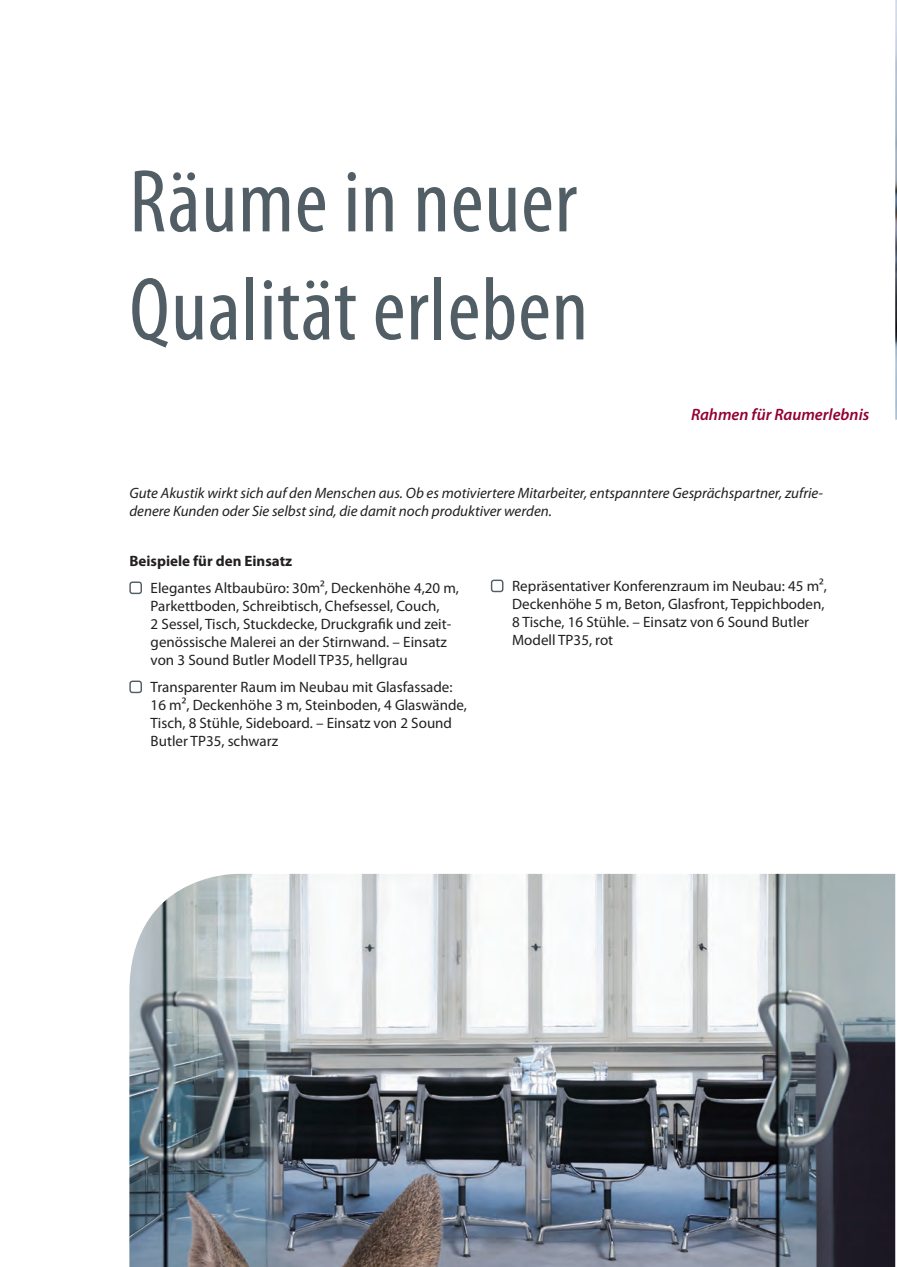
<style>
.page{position:relative;width:897px;height:1267px;background:#fff}
.page>*{position:absolute;margin:0;border:0;box-sizing:border-box;transform-origin:0 0}
.t1{font:condensed 90px/108px "Myriad Pro";letter-spacing:.01em;color:#525e65}
.t2{font:italic 600 16.5px "Myriad Pro";color:#920130}
.t3{font:15px/18px "Myriad Pro";color:#231f20}
.t4{font:italic 15px/18px "Myriad Pro";color:#231f20}
.t5{font:700 15px "Myriad Pro";color:#231f20}
</style>
<div class="page">
<div style="left:129px;top:581px;width:13px;height:13px;border:1px solid #525e65;border-radius:2px"></div>
<div style="left:129px;top:680px;width:13px;height:13px;border:1px solid #525e65;border-radius:2px"></div>
<div style="left:491px;top:579px;width:12px;height:13px;border:1px solid #525e65;border-radius:2px"></div>
<img style="left:129px;top:873px;width:766px;height:393px">
<svg style="left:895px;top:0;width:2px;height:420px"></svg>
<h1 class="t1" style="left:129px;top:146px;width:460px">Räume in neuer<br>Qualität erleben</h1>
<p class="t2" style="left:691px;top:404px;width:180px">Rahmen für Raumerlebnis</p>
<p class="t4" style="left:129px;top:483px;width:695px">Gute Akustik wirkt sich auf den Menschen aus. Ob es motiviertere Mitarbeiter, entspanntere Gesprächspartner, zufrie&shy;denere Kunden oder Sie selbst sind, die damit noch produktiver werden.</p>
<p class="t5" style="left:129px;top:551px;width:164px">Beispiele für den Einsatz</p>
<p class="t3" style="left:151px;top:578px;width:310px">Elegantes Altbaubüro: 30m², Deckenhöhe 4,20 m, Parkettboden, Schreibtisch, Chefsessel, Couch,<br>2 Sessel, Tisch, Stuckdecke, Druckgrafik und zeit&shy;genössische Malerei an der Stirnwand. – Einsatz von 3 Sound Butler Modell TP35, hellgrau</p>
<p class="t3" style="left:151px;top:677px;width:318px">Transparenter Raum im Neubau mit Glasfassade:<br>16 m², Deckenhöhe 3 m, Steinboden, 4 Glaswände, Tisch, 8 Stühle, Sideboard. – Einsatz von 2 Sound Butler TP35, schwarz</p>
<p class="t3" style="left:512px;top:577px;width:316px">Repräsentativer Konferenzraum im Neubau: 45 m², Deckenhöhe 5 m, Beton, Glasfront, Teppichboden, 8 Tische, 16 Stühle. – Einsatz von 6 Sound Butler Modell TP35, rot</p>
</div>
